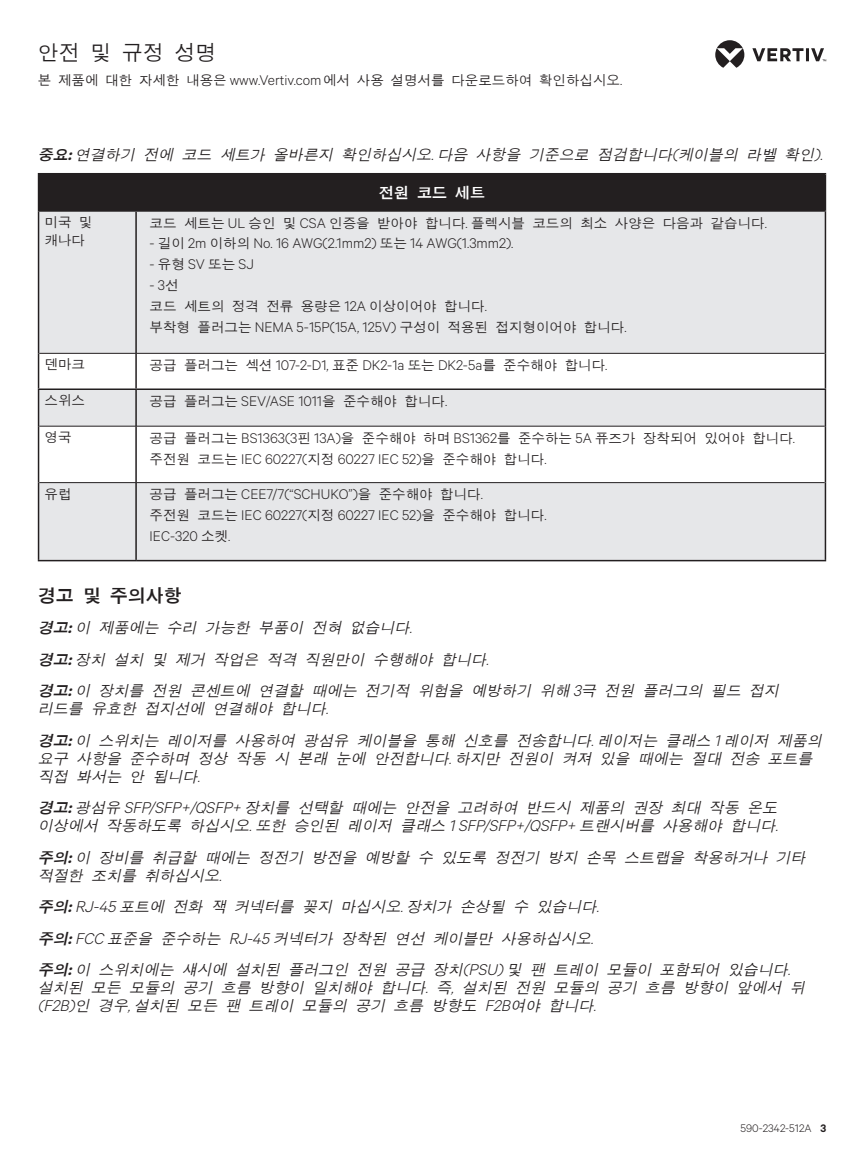
<style>
.page{position:relative;width:864px;height:1161px;background:#fff}
.page>*{position:absolute;margin:0;border:0;box-sizing:border-box;transform-origin:0 0}
.t1{font:21px "DFK Gothic Md WIN KSC H";color:#231f20}
.t2{font:18px "DFK Gothic Bd WIN KSC H";color:#231f20}
.t3{font:italic 15px/31.5px "DFK Gothic Md WIN KSC H";color:#231f20}
.t4{font:15px "DFK Gothic Bd WIN KSC H";color:#fff}
.t5{font:13.5px/18px "DFK Gothic Md WIN KSC H";color:#231f20}
.t6{font:300 13.5px/20.9px "Calibre";color:#231f20}
.t7{font:300 10.5px "Calibre";color:#231f20}
.s1{font-family:"Calibre";font-weight:300}
.s2{font-family:"DFK Gothic Bd WIN KSC H"}
.s3{font-family:"Calibre";font-weight:600}
.s4{font-family:"DFK Gothic Md WIN KSC H";font-weight:400}
.s5{font-weight:600}
</style>
<div class="page">
<svg style="left:715px;top:40px;width:111px;height:28px"></svg>
<div style="left:39px;top:174px;width:786px;height:37px;background:#231f20"></div>
<svg style="left:39px;top:212px;width:786px;height:348px;fill:#e6e7e9"></svg>
<hr style="left:38px;top:173px;width:98px;height:1px;background:#231f20">
<hr style="left:38px;top:174px;width:1px;height:36px;background:#231f20">
<hr style="left:136px;top:173px;width:690px;height:1px;background:#231f20">
<hr style="left:825px;top:174px;width:1px;height:36px;background:#231f20">
<hr style="left:38px;top:210px;width:98px;height:2px;background:#231f20">
<hr style="left:38px;top:212px;width:1px;height:141px;background:#231f20">
<hr style="left:136px;top:210px;width:690px;height:2px;background:#231f20">
<hr style="left:135px;top:212px;width:2px;height:141px;background:#231f20">
<hr style="left:825px;top:212px;width:1px;height:141px;background:#231f20">
<hr style="left:38px;top:353px;width:1px;height:35px;background:#231f20">
<hr style="left:135px;top:354px;width:2px;height:34px;background:#231f20">
<hr style="left:825px;top:353px;width:1px;height:35px;background:#231f20">
<hr style="left:38px;top:390px;width:1px;height:36px;background:#231f20">
<hr style="left:135px;top:390px;width:2px;height:36px;background:#231f20">
<hr style="left:825px;top:390px;width:1px;height:36px;background:#231f20">
<hr style="left:38px;top:426px;width:1px;height:57px;background:#231f20">
<hr style="left:135px;top:426px;width:2px;height:56px;background:#231f20">
<hr style="left:825px;top:426px;width:1px;height:57px;background:#231f20">
<hr style="left:38px;top:483px;width:1px;height:77px;background:#231f20">
<hr style="left:135px;top:483px;width:2px;height:77px;background:#231f20">
<hr style="left:825px;top:483px;width:1px;height:77px;background:#231f20">
<hr style="left:38px;top:560px;width:98px;height:1px;background:#231f20">
<hr style="left:136px;top:560px;width:690px;height:1px;background:#231f20">
<hr style="left:39px;top:426px;width:97px;height:1px;background:#231f20">
<hr style="left:136px;top:426px;width:689px;height:1px;background:#231f20">
<hr style="left:39px;top:482px;width:97px;height:1px;background:#231f20">
<hr style="left:136px;top:482px;width:689px;height:1px;background:#231f20">
<hr style="left:39px;top:353px;width:97px;height:1px;background:#231f20">
<hr style="left:136px;top:353px;width:689px;height:1px;background:#231f20">
<hr style="left:38px;top:388px;width:98px;height:2px;background:#231f20">
<hr style="left:136px;top:388px;width:690px;height:2px;background:#231f20">
<h1 class="t1" style="left:38px;top:42px;width:180px">안전 및 규정 성명</h1>
<p class="t5" style="left:38px;top:71px;width:586px">본 제품에 대한 자세한 내용은 <span class="s1">www.Vertiv.com</span>에서 사용 설명서를 다운로드하여 확인하십시오<span class="s1">.</span></p>
<p class="t3" style="left:38px;top:139px;width:790px"><span class="s2">중요</span><span class="s3">:</span>연결하기 전에 코드 세트가 올바른지 확인하십시오<span class="s1">.</span>다음 사항을 기준으로 점검합니다<span class="s1">(</span>케이블의 라벨 확인<span class="s1">).</span></p>
<p class="t4" style="left:379px;top:185px;width:108px">전원 코드 세트</p>
<p class="t5" style="left:45px;top:213px;width:49px">미국 및 캐나다</p>
<p class="t5" style="left:150px;top:214px;width:619px">코드 세트는 <span class="s1">UL</span> 승인 및 <span class="s1">CSA</span> 인증을 받아야 합니다<span class="s1">.</span> 플렉시블 코드의 최소 사양은 다음과 같습니다<span class="s1">.</span></p>
<p class="t6" style="left:150px;top:232px;width:365px">- <span class="s4">길이</span> 2m <span class="s4">이하의</span> No. 16 AWG(2.1mm2) <span class="s4">또는</span> 14 AWG(1.3mm2).</p>
<p class="t6" style="left:150px;top:253px;width:106px">- <span class="s4">유형</span> SV <span class="s4">또는</span> SJ</p>
<p class="t6" style="left:150px;top:274px;width:31px">- 3<span class="s4">선</span></p>
<p class="t5" style="left:150px;top:296px;width:479px;line-height:20.9px">코드 세트의 정격 전류 용량은 <span class="s1">12A</span> 이상이어야 합니다<span class="s1">.<br></span>부착형 플러그는 <span class="s1">NEMA 5-15P(15A, 125V)</span> 구성이 적용된 접지형이어야 합니다<span class="s1">.</span></p>
<p class="t5" style="left:45px;top:356px;width:42px">덴마크</p>
<p class="t6" style="left:150px;top:354px;width:459px"><span class="s4">공급 플러그는 섹션</span> 107-2-D1, <span class="s4">표준</span> DK2-1a <span class="s4">또는</span> DK2-5a<span class="s4">를 준수해야 합니다</span>.</p>
<p class="t5" style="left:45px;top:392px;width:42px">스위스</p>
<p class="t5" style="left:150px;top:392px;width:299px">공급 플러그는 <span class="s1">SEV/ASE 1011</span>을 준수해야 합니다<span class="s1">.</span></p>
<p class="t5" style="left:45px;top:428px;width:28px">영국</p>
<p class="t5" style="left:150px;top:429px;width:647px">공급 플러그는 <span class="s1">BS1363(3</span>핀 <span class="s1">13A)</span>을 준수해야 하며 <span class="s1">BS1362</span>를 준수하는 <span class="s1">5A</span> 퓨즈가 장착되어 있어야 합니다<span class="s1">.</span></p>
<p class="t6" style="left:150px;top:447px;width:398px"><span class="s4">주전원 코드는</span> IEC 60227(<span class="s4">지정</span> 60227 IEC 52)<span class="s4">을 준수해야 합니다</span>.</p>
<p class="t5" style="left:45px;top:485px;width:28px">유럽</p>
<p class="t6" style="left:150px;top:483px;width:398px"><span class="s4">공급 플러그는</span> CEE7/7(“SCHUKO”)<span class="s4">을 준수해야 합니다</span>.<br><span class="s4">주전원 코드는</span> IEC 60227(<span class="s4">지정</span> 60227 IEC 52)<span class="s4">을 준수해야 합니다</span>.<br>IEC-320 <span class="s4">소켓</span>.</p>
<p class="t2" style="left:38px;top:586px;width:146px">경고 및 주의사항</p>
<p class="t3" style="left:38px;top:612px;width:746px"><span class="s2">경고</span><span class="s3">:</span> 이 제품에는 수리 가능한 부품이 전혀 없습니다<span class="s1">.<br></span><span class="s2">경고</span><span class="s3">:</span> 장치 설치 및 제거 작업은 적격 직원만이 수행해야 합니다<span class="s1">.<br></span><span class="s2">경고</span><span class="s3">:</span> 이 장치를 전원 콘센트에 연결할 때에는 전기적 위험을 예방하기 위해 <span class="s1">3</span>극 전원 플러그의 필드 접지</p>
<p class="t3" style="left:38px;top:693px;width:789px">리드를 유효한 접지선에 연결해야 합니다<span class="s1">.<br></span><span class="s2">경고</span><span class="s3">:</span> 이 스위치는 레이저를 사용하여 광섬유 케이블을 통해 신호를 전송합니다<span class="s1">.</span>레이저는 클래스 <span class="s1">1</span>레이저 제품의</p>
<p class="t3" style="left:38px;top:749px;width:780px;line-height:18px">요구 사항을 준수하며 정상 작동 시 본래 눈에 안전합니다<span class="s1">.</span>하지만 전원이 켜져 있을 때에는 절대 전송 포트를 직접 봐서는 안 됩니다<span class="s1">.</span></p>
<p class="t3" style="left:38px;top:799px;width:746px;line-height:18px"><span class="s2">경고</span><span class="s3">:</span> 광섬유 <span class="s1">SFP/SFP+/QSFP+</span> 장치를 선택할 때에는 안전을 고려하여 반드시 제품의 권장 최대 작동 온도 이상에서 작동하도록 하십시오<span class="s1">.</span>또한 승인된 레이저 클래스 <span class="s1">1SFP/SFP+/QSFP+</span> 트랜시버를 사용해야 합니다<span class="s1">.</span></p>
<p class="t3" style="left:38px;top:848px;width:773px;line-height:18px"><span class="s2">주의</span><span class="s3">:</span> 이 장비를 취급할 때에는 정전기 방전을 예방할 수 있도록 정전기 방지 손목 스트랩을 착용하거나 기타 적절한 조치를 취하십시오<span class="s1">.</span></p>
<p class="t3" style="left:38px;top:891px;width:758px"><span class="s2">주의</span><span class="s3">:</span><span class="s1">RJ-45</span> 포트에 전화 잭 커넥터를 꽂지 마십시오<span class="s1">.</span>장치가 손상될 수 있습니다<span class="s1">.<br></span><span class="s2">주의</span><span class="s3">:</span><span class="s1">FCC</span> 표준을 준수하는 <span class="s1">RJ-45</span> 커넥터가 장착된 연선 케이블만 사용하십시오<span class="s1">.<br></span><span class="s2">주의</span><span class="s3">:</span> 이 스위치에는 섀시에 설치된 플러그인 전원 공급 장치<span class="s1">(PSU)</span>및 팬 트레이 모듈이 포함되어 있습니다<span class="s1">.</span></p>
<p class="t3" style="left:38px;top:979px;width:772px;line-height:18px">설치된 모든 모듈의 공기 흐름 방향이 일치해야 합니다<span class="s1">.</span> 즉<span class="s1">,</span> 설치된 전원 모듈의 공기 흐름 방향이 앞에서 뒤 <span class="s1">(F2B)</span>인 경우<span class="s1">,</span>설치된 모든 팬 트레이 모듈의 공기 흐름 방향도 <span class="s1">F2B</span>여야 합니다<span class="s1">.</span></p>
<p class="t7" style="left:740px;top:1122px;width:87px">590-2342-512A <span class="s5">3</span></p>
</div>
